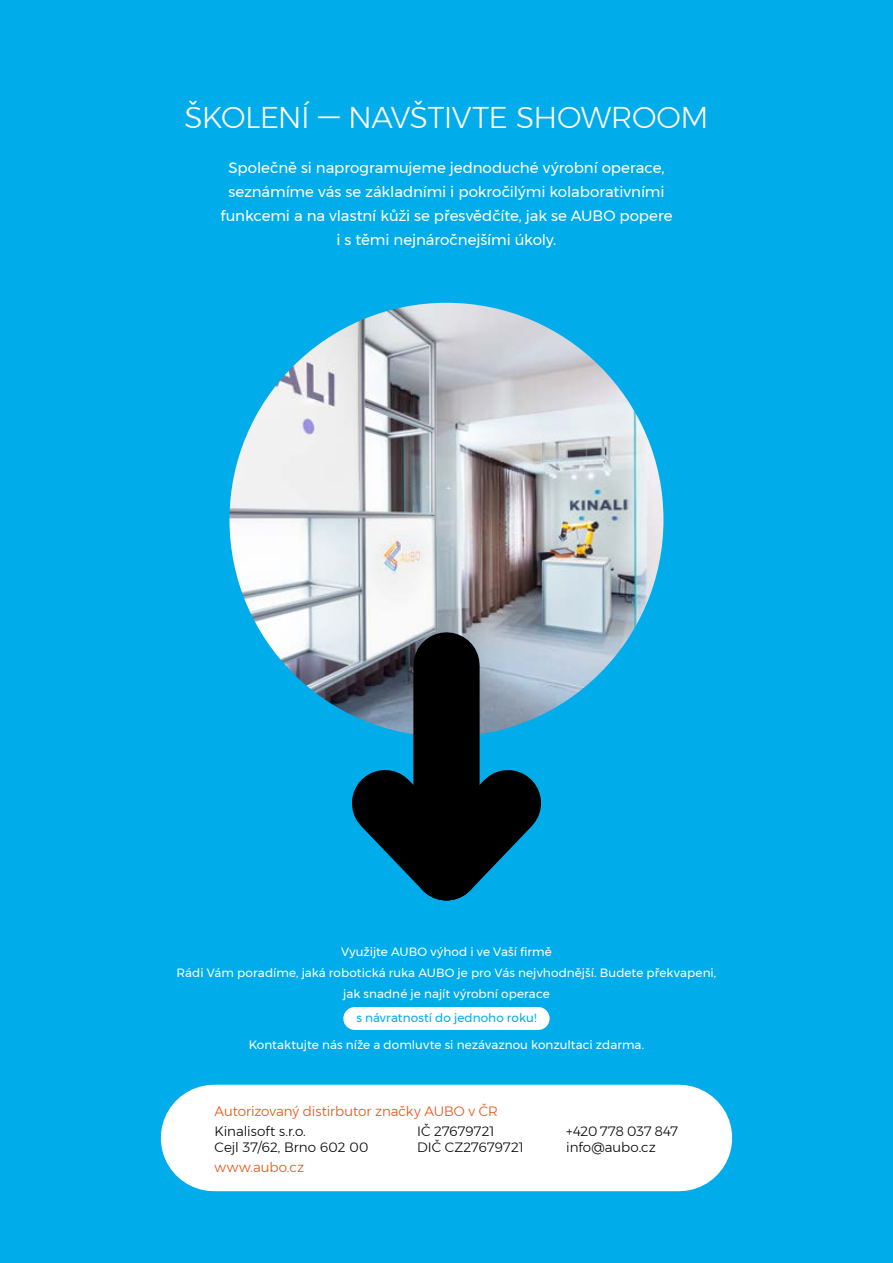
<style>
.page{position:relative;width:893px;height:1263px;background:#00ace9}
.page>*{position:absolute;margin:0;border:0;box-sizing:border-box;transform-origin:0 0}
.t1{font:300 30px "Montserrat";letter-spacing:-.02em;color:#fff}
.t2{font:15px/24px "Montserrat";letter-spacing:-.005em;color:#fff;text-align:center}
.t3{font:300 13.5px/16.2px "Montserrat";color:#000}
.t4{font:300 13.5px "Montserrat";color:#e94e0f}
.t5{font:12px/21px "Montserrat";letter-spacing:.005em;color:#fff;text-align:center}
.t6{font:12px "Montserrat";letter-spacing:.005em;color:#00ace9}
</style>
<div class="page">
<img style="left:229px;top:303px;width:434px;height:434px;border-radius:217px">
<div style="left:214px;top:1085px;width:465px;height:106px;background:#fff"></div>
<div style="left:355px;top:1007px;width:183px;height:23px;background:#fff"></div>
<div style="left:413px;top:665px;width:67px;height:202px;background:#000"></div>
<svg style="left:353px;top:709px;width:200px;height:192px"></svg>
<h1 class="t1" style="left:184px;top:95px;width:525px">ŠKOLENÍ — NAVŠTIVTE SHOWROOM</h1>
<p class="t2" style="left:220px;top:155px;width:454px">Společně si naprogramujeme jednoduché výrobní operace, seznámíme vás se základními i pokročilými kolaborativními funkcemi a na vlastní kůži se přesvědčíte, jak se AUBO popere i s těmi nejnáročnejšími úkoly.</p>
<p class="t5" style="left:177px;top:941px;width:541px">Využijte AUBO výhod i ve Vaší firmě<br>Rádi Vám poradíme, jaká robotická ruka AUBO je pro Vás nejvhodnější. Budete překvapeni, jak snadné je najít výrobní operace</p>
<p class="t6" style="left:356px;top:1008px;width:182px">s návratností do jednoho roku!</p>
<p class="t5" style="left:249px;top:1034px;width:397px">Kontaktujte nás níže a domluvte si nezávaznou konzultaci zdarma.</p>
<p class="t4" style="left:215px;top:1101px;width:285px">Autorizovaný distirbutor značky AUBO v ČR</p>
<p class="t3" style="left:215px;top:1123px;width:155px">Kinalisoft s.r.o.<br>Cejl 37/62, Brno 602 00</p>
<p class="t3" style="left:417px;top:1123px;width:108px">IČ 27679721<br>DIČ CZ27679721</p>
<p class="t3" style="left:566px;top:1123px;width:113px">+420 778 037 847 info@aubo.cz</p>
<p class="t4" style="left:215px;top:1157px;width:91px">www.aubo.cz</p>
</div>
